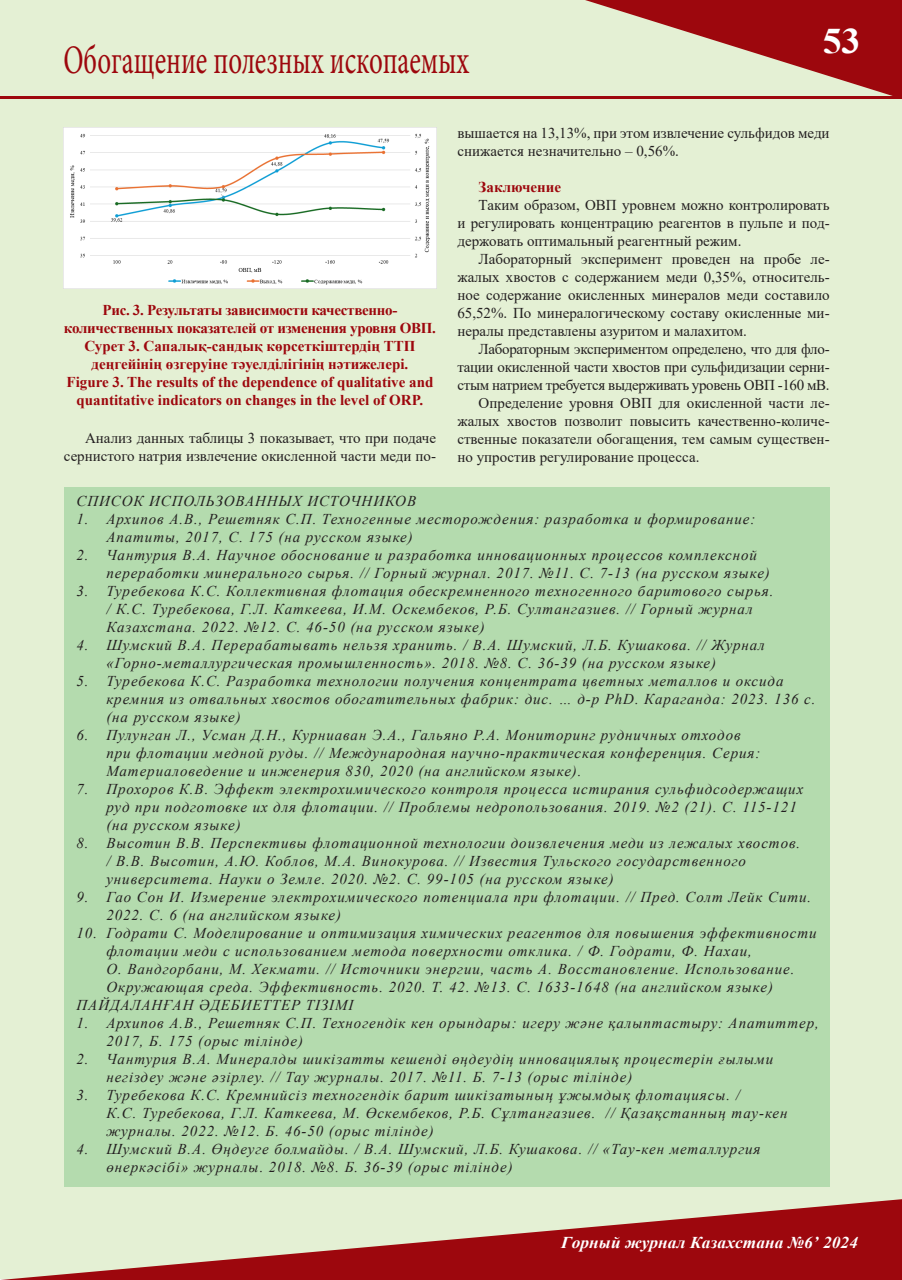
<style>
.page{position:relative;width:902px;height:1280px;background:#fff}
.page>*{position:absolute;margin:0;border:0;box-sizing:border-box;transform-origin:0 0}
.Рубрика{font:40.5px "Minion Pro";color:#9d070d;scale:.67 1}
.t1{font:700 36px "Times New Roman";color:#fff;scale:1.05 1}
.t2{font:italic 700 16.5px "Times New Roman";letter-spacing:.005em;color:#fff;scale:1.05 1}
.литература{font:italic 15px/18px "Times New Roman";letter-spacing:.06em;color:#231f20}
.t3{font:15px/18px "Times New Roman";color:#231f20;text-align:justify}
.рисунок{font:700 15px/18px "Times New Roman";color:#9d070d;text-align:center}
.рисунок-2{font:700 15px/18px "Times New Roman";letter-spacing:-.02em;color:#9d070d;text-align:center}
</style>
<div class="page">
<div style="left:1px;top:1px;width:900px;height:1278px;background:#e4f0d4"></div>
<svg style="left:585px;top:0;width:316px;height:96px"></svg>
<svg style="left:0;top:1199px;width:901px;height:81px"></svg>
<hr style="left:1px;top:96px;width:900px;height:3px;background:#9d070d">
<img style="left:64px;top:128px;width:372px;height:161px">
<div style="left:64px;top:487px;width:765px;height:699px;background:#b4dbae"></div>
<p class="Рубрика" style="left:63px;top:33px;width:607px">Обогащение полезных ископаемых</p>
<h2 class="t1" style="left:822px;top:15px;width:38px">53</h2>
<p class="рисунок-2" style="left:64px;top:301px;width:373px">Рис. 3. Результаты зависимости качественно&shy;количественных показателей от изменения уровня ОВП.</p>
<p class="рисунок" style="left:84px;top:337px;width:332px">Сурет 3. Сапалық-сандық көрсеткіштердің ТТП деңгейінің өзгеруіне тәуелділігінің нәтижелері.</p>
<p class="рисунок" style="left:66px;top:373px;width:368px">Figure 3. The results of the dependence of qualitative and quantitative indicators on changes in the level of ORP.</p>
<p class="t3" style="left:64px;top:429px;width:374px;text-align:right">Анализ данных таблицы 3 показывает, что при подаче сернистого натрия извлечение окисленной части меди по-</p>
<p class="t3" style="left:457px;top:123px;width:374px">вышается на 13,13%, при этом извлечение сульфидов меди снижается незначительно – 0,56%.</p>
<p class="рисунок" style="left:478px;top:177px;width:84px">Заключение</p>
<p class="t3" style="left:457px;top:195px;width:374px;text-indent:21px">Таким образом, ОВП уровнем можно контролировать и регулировать концентрацию реагентов в пульпе и под&shy;держовать оптимальный реагентный режим.</p>
<p class="t3" style="left:457px;top:249px;width:374px;text-indent:21px">Лабораторный эксперимент проведен на пробе ле&shy;жалых хвостов с содержанием меди 0,35%, относитель&shy;ное содержание окисленных минералов меди составило 65,52%. По минералогическому составу окисленные ми&shy;нералы представлены азуритом и малахитом.</p>
<p class="t3" style="left:457px;top:339px;width:374px;text-indent:21px">Лабораторным экспериментом определено, что для фло&shy;тации окисленной части хвостов при сульфидизации серни&shy;стым натрием требуется выдерживать уровень ОВП -160 мВ.</p>
<p class="t3" style="left:457px;top:393px;width:374px;text-indent:21px">Определение уровня ОВП для окисленной части ле&shy;жалых хвостов позволит повысить качественно-количе&shy;ственные показатели обогащения, тем самым существен&shy;но упростив регулирование процесса.</p>
<p class="литература" style="left:77px;top:491px;width:341px">СПИСОК ИСПОЛЬЗОВАННЫХ ИСТОЧНИКОВ</p>
<p class="литература" style="left:106px;top:509px;width:650px;text-indent:-30px">1. Архипов А.В., Решетняк С.П. Техногенные месторождения: разработка и формирование:<br>Апатиты, 2017, С. 175 (на русском языке)</p>
<p class="литература" style="left:106px;top:545px;width:665px;text-indent:-30px">2. Чантурия В.А. Научное обоснование и разработка инновационных процессов комплексной переработки минерального сырья. // Горный журнал. 2017. №11. С. 7-13 (на русском языке)</p>
<p class="литература" style="left:106px;top:581px;width:668px;text-indent:-30px">3. Туребекова К.С. Коллективная флотация обескремненного техногенного баритового сырья. / К.С. Туребекова, Г.Л. Каткеева, И.М. Оскембеков, Р.Б. Султангазиев. // Горный журнал<br>Казахстана. 2022. №12. С. 46-50 (на русском языке)</p>
<p class="литература" style="left:106px;top:635px;width:660px;text-indent:-30px">4. Шумский В.А. Перерабатывать нельзя хранить. / В.А. Шумский, Л.Б. Кушакова. // Журнал «Горно-металлургическая промышленность». 2018. №8. С. 36-39 (на русском языке)</p>
<p class="литература" style="left:106px;top:671px;width:710px;text-indent:-30px">5. Туребекова К.С. Разработка технологии получения концентрата цветных металлов и оксида кремния из отвальных хвостов обогатительных фабрик: дис. … д-р PhD. Караганда: 2023. 136 с. (на русском языке)</p>
<p class="литература" style="left:106px;top:725px;width:655px;text-indent:-30px">6. Пулунган Л., Усман Д.Н., Курниаван Э.А., Гальяно Р.А. Мониторинг рудничных отходов при флотации медной руды. // Международная научно-практическая конференция. Серия:<br>Материаловедение и инженерия 830, 2020 (на английском языке).</p>
<p class="литература" style="left:106px;top:779px;width:698px;text-indent:-30px">7. Прохоров К.В. Эффект электрохимического контроля процесса истирания сульфидсодержащих руд при подготовке их для флотации. // Проблемы недропользования. 2019. №2 (21). С. 115-121 (на русском языке)</p>
<p class="литература" style="left:106px;top:833px;width:695px;text-indent:-30px">8. Высотин В.В. Перспективы флотационной технологии доизвлечения меди из лежалых хвостов. / В.В. Высотин, А.Ю. Коблов, М.А. Винокурова. // Известия Тульского государственного университета. Науки о Земле. 2020. №2. С. 99-105 (на русском языке)</p>
<p class="литература" style="left:106px;top:887px;width:706px;text-indent:-30px">9. Гао Сон И. Измерение электрохимического потенциала при флотации. // Пред. Солт Лейк Сити.<br>2022. С. 6 (на английском языке)</p>
<p class="литература" style="left:106px;top:923px;width:711px;text-indent:-30px">10. Годрати С. Моделирование и оптимизация химических реагентов для повышения эффективности флотации меди с использованием метода поверхности отклика. / Ф. Годрати, Ф. Нахаи,<br>О. Вандгорбани, М. Хекмати. // Источники энергии, часть А. Восстановление. Использование.<br>Окружающая среда. Эффективность. 2020. Т. 42. №13. С. 1633-1648 (на английском языке)</p>
<p class="литература" style="left:77px;top:995px;width:278px">ПАЙДАЛАНҒАН ӘДЕБИЕТТЕР ТІЗІМІ</p>
<p class="литература" style="left:106px;top:1013px;width:714px;text-indent:-30px">1. Архипов А.В., Решетняк С.П. Техногендік кен орындары: игеру және қалыптастыру: Апатиттер,<br>2017, Б. 175 (орыс тілінде)</p>
<p class="литература" style="left:106px;top:1049px;width:668px;text-indent:-30px">2. Чантурия В.А. Минералды шикізатты кешенді өңдеудің инновациялық процестерін ғылыми негіздеу және әзірлеу. // Тау журналы. 2017. №11. Б. 7-13 (орыс тілінде)</p>
<p class="литература" style="left:106px;top:1085px;width:682px;text-indent:-30px">3. Туребекова К.С. Кремнийсіз техногендік барит шикізатының ұжымдық флотациясы. /<br>К.С. Туребекова, Г.Л. Каткеева, М. Өскембеков, Р.Б. Сұлтанғазиев. // Қазақстанның тау-кен журналы. 2022. №12. Б. 46-50 (орыс тілінде)</p>
<p class="литература" style="left:106px;top:1139px;width:655px;text-indent:-30px">4. Шумский В.А. Өңдеуге болмайды. / В.А. Шумский, Л.Б. Кушакова. // «Тау-кен металлургия өнеркәсібі» журналы. 2018. №8. Б. 36-39 (орыс тілінде)</p>
<p class="t2" style="left:561px;top:1231px;width:284px">Горный журнал Казахстана №6’ 2024</p>
</div>
